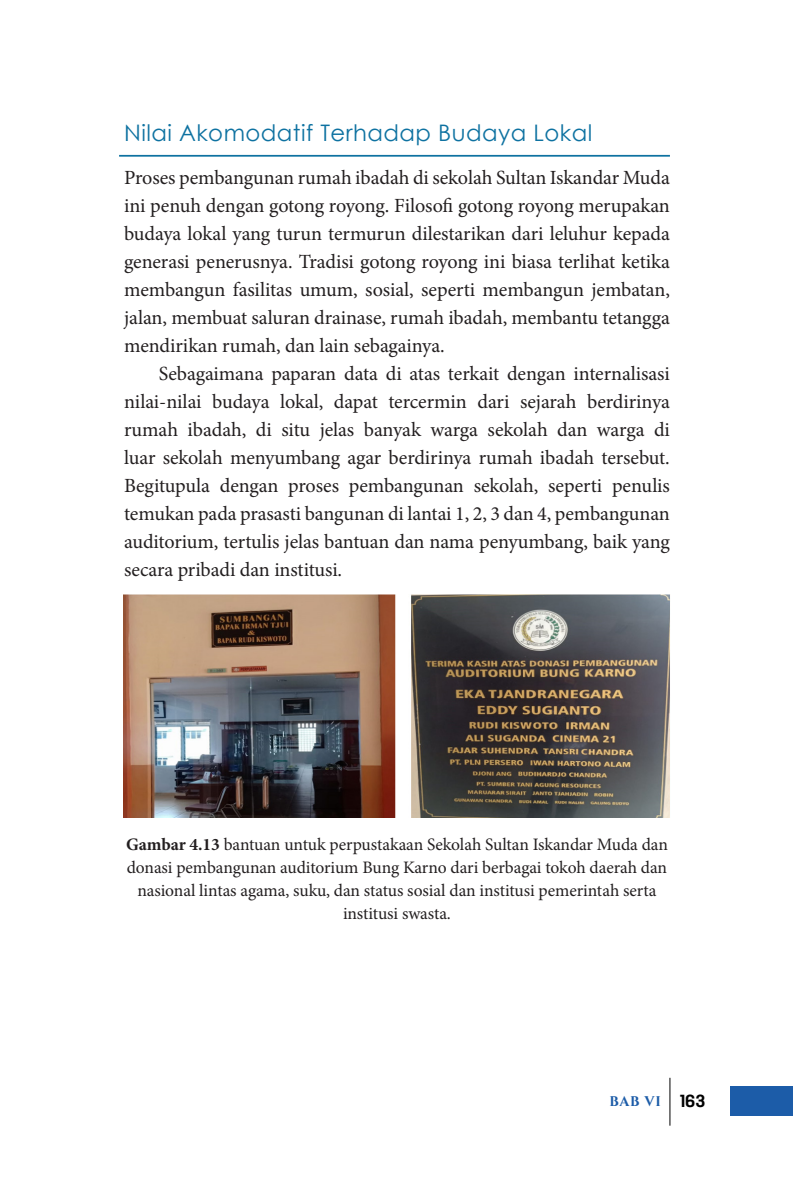
<style>
.page{position:relative;width:794px;height:1191px;background:#fff}
.page>*{position:absolute;margin:0;border:0;box-sizing:border-box;transform-origin:0 0}
.SUB_Bab_besar{font:22.75px "Century Gothic";letter-spacing:.02em;color:#0e72a1}
.isi{font:20.12px/28px "Minion Pro";letter-spacing:-.005em;color:#231f20;text-align:justify}
.isi_0{font:20.12px/28px "Minion Pro";letter-spacing:-.005em;color:#231f20;text-align:justify}
.Nama_Gambar{font:17.5px/22.8px "Minion Pro";letter-spacing:-.005em;color:#231f20;text-align:center}
.t1{font:700 14px "Cinzel";color:#1c5ca8}
.s1{font-weight:700}
.s2{font-family:"Antartida";font-size:17.5px;color:#000}
</style>
<div class="page">
<div style="left:730px;top:1085px;width:63px;height:30px;background:#1c5ca8"></div>
<hr style="left:119px;top:155px;width:551px;height:2px;background:#0e72a1">
<img style="left:124px;top:594px;width:546px;height:224px">
<hr style="left:669px;top:1077px;width:1px;height:48px;background:#000">
<p class="SUB_Bab_besar" style="left:124px;top:117px;width:470px">Nilai Akomodatif Terhadap Budaya Lokal</p>
<p class="isi_0" style="left:124px;top:164px;width:547px">Proses pembangunan rumah ibadah di sekolah Sultan Iskandar Muda ini penuh dengan gotong royong. Filosofi gotong royong merupakan budaya lokal yang turun termurun dilestarikan dari leluhur kepada generasi penerusnya. Tradisi gotong royong ini biasa terlihat ketika membangun fasilitas umum, sosial, seperti membangun jembatan, jalan, membuat saluran drainase, rumah ibadah, membantu tetangga mendirikan rumah, dan lain sebagainya.</p>
<p class="isi" style="left:124px;top:360px;width:547px;text-indent:35px">Sebagaimana paparan data di atas terkait dengan internalisasi nilai-nilai budaya lokal, dapat tercermin dari sejarah berdirinya rumah ibadah, di situ jelas banyak warga sekolah dan warga di luar sekolah menyumbang agar berdirinya rumah ibadah tersebut.<br>Begitupula dengan proses pembangunan sekolah, seperti penulis temukan pada prasasti bangunan di lantai 1, 2, 3 dan 4, pembangunan auditorium, tertulis jelas bantuan dan nama penyumbang, baik yang secara pribadi dan institusi.</p>
<p class="Nama_Gambar" style="left:126px;top:833px;width:543px"><span class="s1">Gambar 4.13</span> bantuan untuk perpustakaan Sekolah Sultan Iskandar Muda dan donasi pembangunan auditorium Bung Karno dari berbagai tokoh daerah dan nasional lintas agama, suku, dan status sosial dan institusi pemerintah serta institusi swasta.</p>
<p class="t1" style="left:609px;top:1093px;width:97px">BAB VI <span class="s2">163</span></p>
</div>
